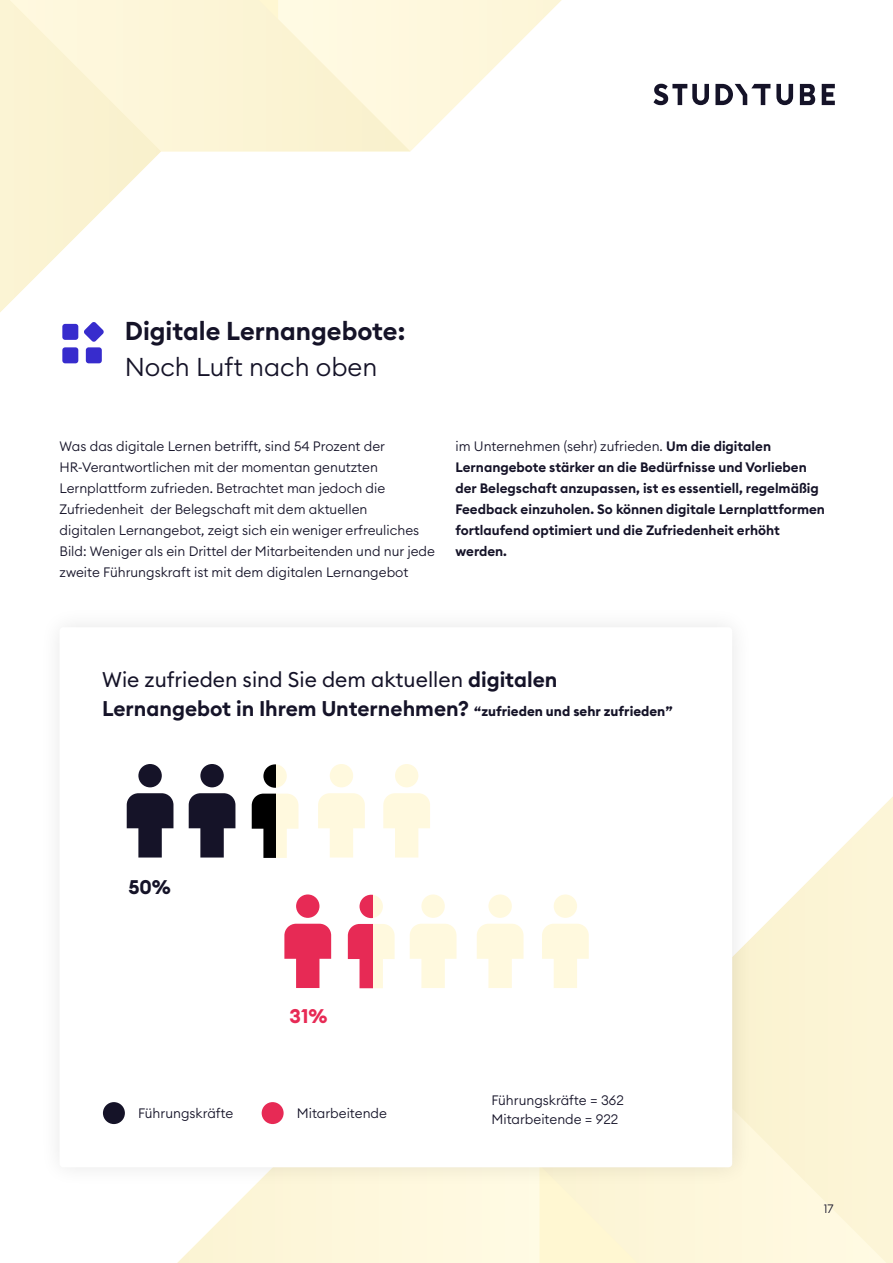
<style>
.page{position:relative;width:893px;height:1263px;background:#fff}
.page>*{position:absolute;margin:0;border:0;box-sizing:border-box;transform-origin:0 0}
.t1{font:600 25.5px "Euclid Circular B";color:#151328}
.t2{font:300 25.5px "Euclid Circular B";color:#151328}
.t3{font:600 21px/28.5px "Euclid Circular B";color:#151328}
.t4{font:700 19.5px "Euclid Circular B";color:#151328}
.t5{font:700 19.5px "Euclid Circular B";color:#e72a55}
.t6{font:300 13.5px/21px "Euclid Circular B";color:#151328}
.t7{font:600 13.5px/21px "Euclid Circular B";color:#151328}
.t8{font:300 12px "Euclid Circular B";color:#151328}
.s1{font-weight:300}
.s2{font-weight:400}
.s3{font-weight:700;font-size:13.5px}
</style>
<div class="page">
<svg style="left:177px;top:1188px;width:230px;height:75px"></svg>
<svg style="left:753px;top:796px;width:140px;height:467px"></svg>
<svg style="left:407px;top:1033px;width:480px;height:230px;background:#fdf6d9"></svg>
<svg style="left:410px;top:0;width:152px;height:151px"></svg>
<svg style="left:1px;top:0;width:160px;height:311px"></svg>
<svg style="left:10px;top:0;width:400px;height:151px;background:#fcf5d6"></svg>
<div style="left:39px;top:606px;width:714px;height:582px;background:#000;opacity:.1"></div>
<div style="left:60px;top:627px;width:672px;height:540px;background:#fff;border-radius:4px"></div>
<svg style="left:776px;top:84px;width:17px;height:21px"></svg>
<svg style="left:822px;top:84px;width:13px;height:21px"></svg>
<svg style="left:800px;top:84px;width:15px;height:21px"></svg>
<svg style="left:715px;top:84px;width:55px;height:21px"></svg>
<svg style="left:653px;top:84px;width:56px;height:21px"></svg>
<img style="left:0;top:0;width:1px;height:1263px">
<svg style="left:189px;top:764px;width:46px;height:93px"></svg>
<svg style="left:318px;top:764px;width:47px;height:93px"></svg>
<svg style="left:383px;top:764px;width:47px;height:93px"></svg>
<svg style="left:410px;top:894px;width:46px;height:94px"></svg>
<svg style="left:477px;top:894px;width:46px;height:94px"></svg>
<svg style="left:542px;top:894px;width:47px;height:94px"></svg>
<svg style="left:284px;top:894px;width:47px;height:94px"></svg>
<div style="left:103px;top:1102px;width:22px;height:22px;background:#151328;border-radius:50%"></div>
<div style="left:262px;top:1102px;width:22px;height:22px;background:#e72a55;border-radius:50%"></div>
<div style="left:62px;top:324px;width:16px;height:16px;background:#372ccd;border-radius:3px"></div>
<svg style="left:84px;top:322px;width:20px;height:20px"></svg>
<div style="left:86px;top:347px;width:16px;height:16px;background:#372ccd;border-radius:3px"></div>
<div style="left:62px;top:347px;width:16px;height:16px;background:#372ccd;border-radius:3px"></div>
<svg style="left:348px;top:895px;width:47px;height:93px"></svg>
<svg style="left:252px;top:764px;width:46px;height:94px"></svg>
<svg style="left:127px;top:764px;width:46px;height:93px"></svg>
<h1 class="t1" style="left:125px;top:314px;width:282px">Digitale Lernangebote:</h1>
<h1 class="t2" style="left:125px;top:350px;width:254px">Noch Luft nach oben</h1>
<p class="t6" style="left:60px;top:436px;width:377px">Was das digitale Lernen betrifft, sind 54 Prozent der HR-Verantwortlichen mit der momentan genutzten Lernplattform zufrieden. Betrachtet man jedoch die Zufriedenheit der Belegschaft mit dem aktuellen<br>digitalen Lernangebot, zeigt sich ein weniger erfreuliches Bild: Weniger als ein Drittel der Mitarbeitenden und nur jede zweite Führungskraft ist mit dem digitalen Lernangebot</p>
<p class="t7" style="left:455px;top:436px;width:371px"><span class="s1">im Unternehmen (sehr) zufrieden.</span> Um die digitalen Lernangebote stärker an die Bedürfnisse und Vorlieben der Belegschaft anzupassen, ist es essentiell, regelmäßig Feedback einzuholen. So können digitale Lernplattformen fortlaufend optimiert und die Zufriedenheit erhöht werden.</p>
<h2 class="t3" style="left:102px;top:666px;width:572px"><span class="s2">Wie zufrieden sind Sie dem aktuellen</span> digitalen<br>Lernangebot in Ihrem Unternehmen? <span class="s3">“zufrieden und sehr zufrieden”</span></h2>
<h3 class="t4" style="left:128px;top:875px;width:44px">50%</h3>
<h3 class="t5" style="left:290px;top:1003px;width:39px">31%</h3>
<p class="t6" style="left:138px;top:1102px;width:97px">Führungskräfte</p>
<p class="t6" style="left:297px;top:1103px;width:92px">Mitarbeitende</p>
<p class="t6" style="left:491px;top:1090px;width:134px;line-height:19.5px">Führungskräfte = 362<br>Mitarbeitende = 922</p>
<p class="t8" style="left:824px;top:1201px;width:11px">17</p>
</div>
